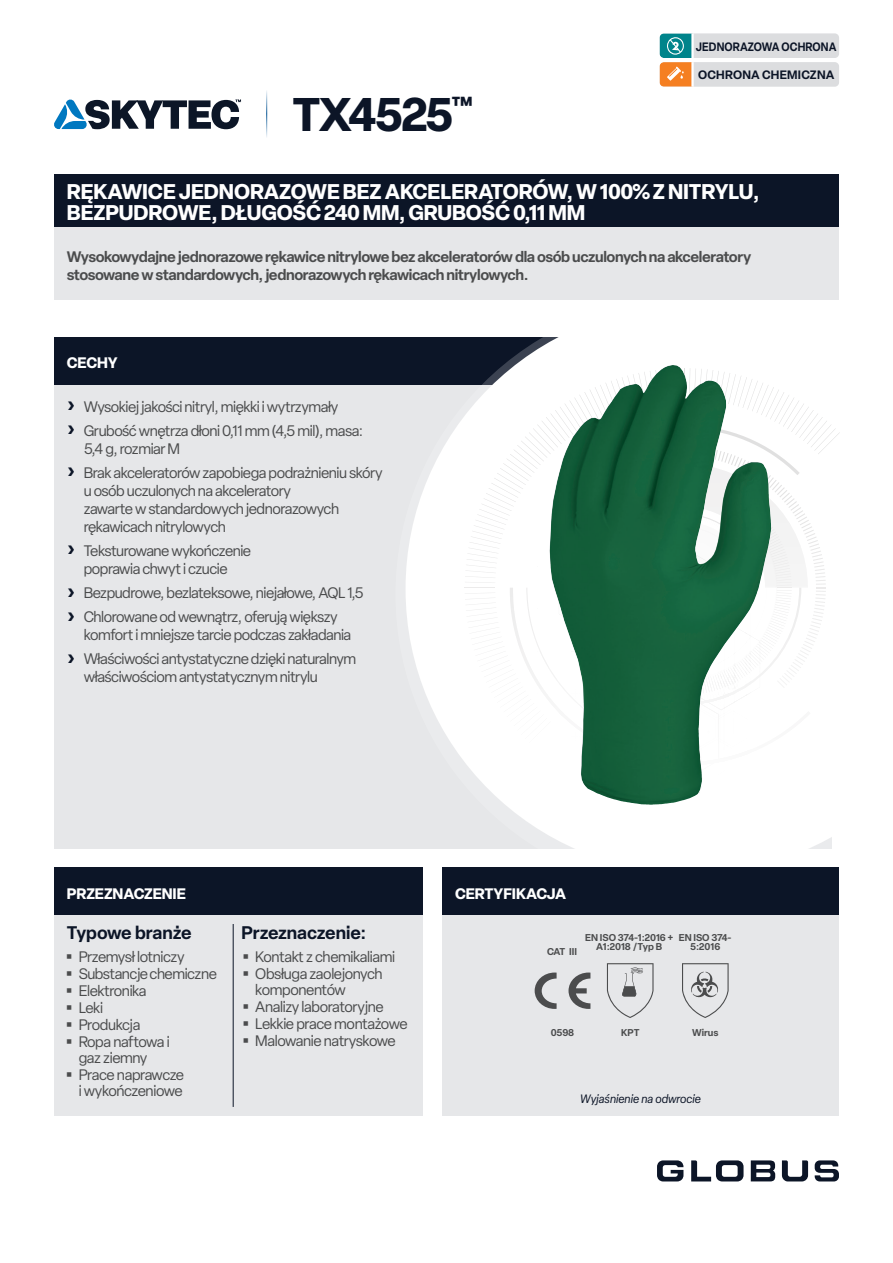
<style>
.page{position:relative;width:893px;height:1263px;background:#fff}
.page>*{position:absolute;margin:0;border:0;box-sizing:border-box;transform-origin:0 0}
.PRODUCT_NAME{font:700 46.5px "Elza";letter-spacing:-.04em;color:#0c1527}
.SHORT_DESCRIPTION{font:700 21px/21px "Elza";letter-spacing:-.005em;color:#fff}
.PANEL_SUB-HEAD{font:600 18px "Elza";color:#0c1527}
.t1{font:15px/18px "Elza";letter-spacing:-.03em;color:#4b4c4d}
.LONG_DESCRIPTION{font:600 15px/18px "Elza";letter-spacing:-.025em;color:#4b4c4d}
.PANEL_HEADING{font:700 15px "Elza";letter-spacing:-.005em;color:#fff}
.t2{font:italic 12px "Elza";color:#0c1527}
.t3{font:600 12px "Elza";letter-spacing:.01em;color:#0c1527;scale:.9 1}
.t4{font:600 12px "Elza";letter-spacing:.01em;color:#0c1527}
.CERTIFICATION_TEXT{font:600 9.75px/9px "Elza";letter-spacing:-.005em;color:#4b4c4d;text-align:center}
</style>
<div class="page">
<div style="left:54px;top:385px;width:778px;height:463px;background:#e6e7e9"></div>
<div style="left:54px;top:337px;width:586px;height:48px;background:#0c1527"></div>
<div style="left:54px;top:915px;width:368px;height:201px;background:#e6e7e9"></div>
<hr style="left:233px;top:924px;width:1px;height:183px;background:#0c1527">
<div style="left:54px;top:867px;width:368px;height:48px;background:#0c1527"></div>
<div style="left:442px;top:867px;width:397px;height:48px;background:#0c1527"></div>
<svg style="left:405px;top:337px;width:427px;height:511px;fill:#fff"></svg>
<div style="left:635px;top:660px;width:9px;height:178px;background:#fff"></div>
<div style="left:618px;top:584px;width:18px;height:254px;background:#fff"></div>
<hr style="left:675px;top:678px;width:3px;height:160px;background:#231f20">
<hr style="left:669px;top:629px;width:3px;height:209px;background:#231f20">
<div style="left:658px;top:641px;width:8px;height:197px;background:#fff"></div>
<div style="left:646px;top:634px;width:18px;height:204px;background:#fff"></div>
<svg style="left:465px;top:368px;width:375px;height:450px"></svg>
<hr style="left:734px;top:579px;width:1px;height:128px;background:#231f20;border-radius:50%">
<hr style="left:733px;top:584px;width:1px;height:160px;background:#231f20;border-radius:50%">
<div style="left:569px;top:539px;width:114px;height:115px;background:#16623d;border-radius:50%"></div>
<svg style="left:634px;top:695px;width:114px;height:114px;fill:#19653f"></svg>
<svg style="left:54px;top:100px;width:187px;height:29px"></svg>
<hr style="left:266px;top:88px;width:1px;height:50px;background:#005292">
<div style="left:54px;top:174px;width:785px;height:53px;background:#0c1527"></div>
<div style="left:442px;top:915px;width:397px;height:201px;background:#e6e7e9"></div>
<div style="left:658px;top:32px;width:183px;height:27px;background:#dcdddf;border-radius:6px"></div>
<div style="left:657px;top:30px;width:185px;height:31px;border:3px solid #fff;border-radius:6px"></div>
<div style="left:658px;top:61px;width:183px;height:27px;background:#dcdddf;border-radius:6px"></div>
<div style="left:657px;top:59px;width:185px;height:31px;border:3px solid #fff;border-radius:6px"></div>
<svg style="left:660px;top:33px;width:35px;height:54px"></svg>
<svg style="left:782px;top:1160px;width:26px;height:21px"></svg>
<svg style="left:691px;top:1160px;width:52px;height:21px"></svg>
<svg style="left:751px;top:1160px;width:24px;height:21px"></svg>
<svg style="left:657px;top:1160px;width:26px;height:21px"></svg>
<svg style="left:815px;top:1160px;width:24px;height:21px"></svg>
<div style="left:54px;top:227px;width:785px;height:73px;background:#e6e7e9"></div>
<svg style="left:607px;top:963px;width:46px;height:55px"></svg>
<svg style="left:682px;top:963px;width:47px;height:55px"></svg>
<svg style="left:568px;top:972px;width:22px;height:37px"></svg>
<svg style="left:535px;top:972px;width:22px;height:37px"></svg>
<img style="left:630px;top:365px;width:42px;height:28px">
<p class="PRODUCT_NAME" style="left:292px;top:81px;width:181px">TX4525<sup>™</sup></p>
<p class="t3" style="left:696px;top:38px;width:158px">JEDNORAZOWA OCHRONA</p>
<p class="t4" style="left:698px;top:66px;width:138px">OCHRONA CHEMICZNA</p>
<p class="SHORT_DESCRIPTION" style="left:67px;top:180px;width:694px">RĘKAWICE JEDNORAZOWE BEZ AKCELERATORÓW, W 100% Z NITRYLU,<br>BEZPUDROWE, DŁUGOŚĆ 240 MM, GRUBOŚĆ 0,11 MM</p>
<p class="LONG_DESCRIPTION" style="left:67px;top:247px;width:686px">Wysokowydajne jednorazowe rękawice nitrylowe bez akceleratorów dla osób uczulonych na akceleratory stosowane w standardowych, jednorazowych rękawicach nitrylowych.</p>
<p class="PANEL_HEADING" style="left:67px;top:352px;width:52px">CECHY</p>
<p class="t1" style="left:84px;top:398px;width:256px">Wysokiej jakości nitryl, miękki i wytrzymały</p>
<p class="t1" style="left:84px;top:422px;width:281px">Grubość wnętrza dłoni 0,11 mm (4,5 mil), masa:<br>5,4 g, rozmiar M</p>
<p class="t1" style="left:84px;top:464px;width:300px">Brak akceleratorów zapobiega podrażnieniu skóry u osób uczulonych na akceleratory<br>zawarte w standardowych jednorazowych rękawicach nitrylowych</p>
<p class="t1" style="left:84px;top:542px;width:169px">Teksturowane wykończenie poprawia chwyt i czucie</p>
<p class="t1" style="left:84px;top:584px;width:282px">Bezpudrowe, bezlateksowe, niejałowe, AQL 1,5</p>
<p class="t1" style="left:84px;top:608px;width:269px">Chlorowane od wewnątrz, oferują większy komfort i mniejsze tarcie podczas zakładania</p>
<p class="t1" style="left:84px;top:650px;width:274px">Właściwości antystatyczne dzięki naturalnym właściwościom antystatycznym nitrylu</p>
<p class="PANEL_HEADING" style="left:67px;top:882px;width:121px">PRZEZNACZENIE</p>
<p class="PANEL_HEADING" style="left:455px;top:882px;width:113px">CERTYFIKACJA</p>
<p class="PANEL_SUB-HEAD" style="left:67px;top:920px;width:127px">Typowe branże</p>
<p class="PANEL_SUB-HEAD" style="left:241px;top:920px;width:126px">Przeznaczenie:</p>
<p class="t1" style="left:79px;top:947px;width:108px">Przemysł lotniczy</p>
<p class="t1" style="left:79px;top:964px;width:140px">Substancje chemiczne</p>
<p class="t1" style="left:79px;top:981px;width:69px">Elektronika</p>
<p class="t1" style="left:79px;top:998px;width:26px">Leki</p>
<p class="t1" style="left:79px;top:1015px;width:63px">Produkcja</p>
<p class="t1" style="left:79px;top:1033px;width:93px;line-height:16.5px">Ropa naftowa i gaz ziemny</p>
<p class="t1" style="left:79px;top:1066px;width:107px;line-height:16.5px">Prace naprawcze i wykończeniowe</p>
<p class="t1" style="left:255px;top:947px;width:141px">Kontakt z chemikaliami</p>
<p class="t1" style="left:255px;top:965px;width:129px;line-height:16.5px">Obsługa zaolejonych komponentów</p>
<p class="t1" style="left:255px;top:998px;width:130px">Analizy laboratoryjne</p>
<p class="t1" style="left:255px;top:1015px;width:154px">Lekkie prace montażowe</p>
<p class="t1" style="left:255px;top:1032px;width:142px">Malowanie natryskowe</p>
<p class="CERTIFICATION_TEXT" style="left:547px;top:947px;width:32px">CAT III</p>
<p class="CERTIFICATION_TEXT" style="left:585px;top:933px;width:89px">EN ISO 374-1:2016 +<br>A1:2018 /Typ B</p>
<p class="CERTIFICATION_TEXT" style="left:679px;top:933px;width:54px">EN ISO 374-<br>5:2016</p>
<p class="CERTIFICATION_TEXT" style="left:551px;top:1028px;width:25px">0598</p>
<p class="CERTIFICATION_TEXT" style="left:621px;top:1028px;width:20px">KPT</p>
<p class="CERTIFICATION_TEXT" style="left:692px;top:1028px;width:28px">Wirus</p>
<p class="t2" style="left:580px;top:1091px;width:122px">Wyjaśnienie na odwrocie</p>
</div>
